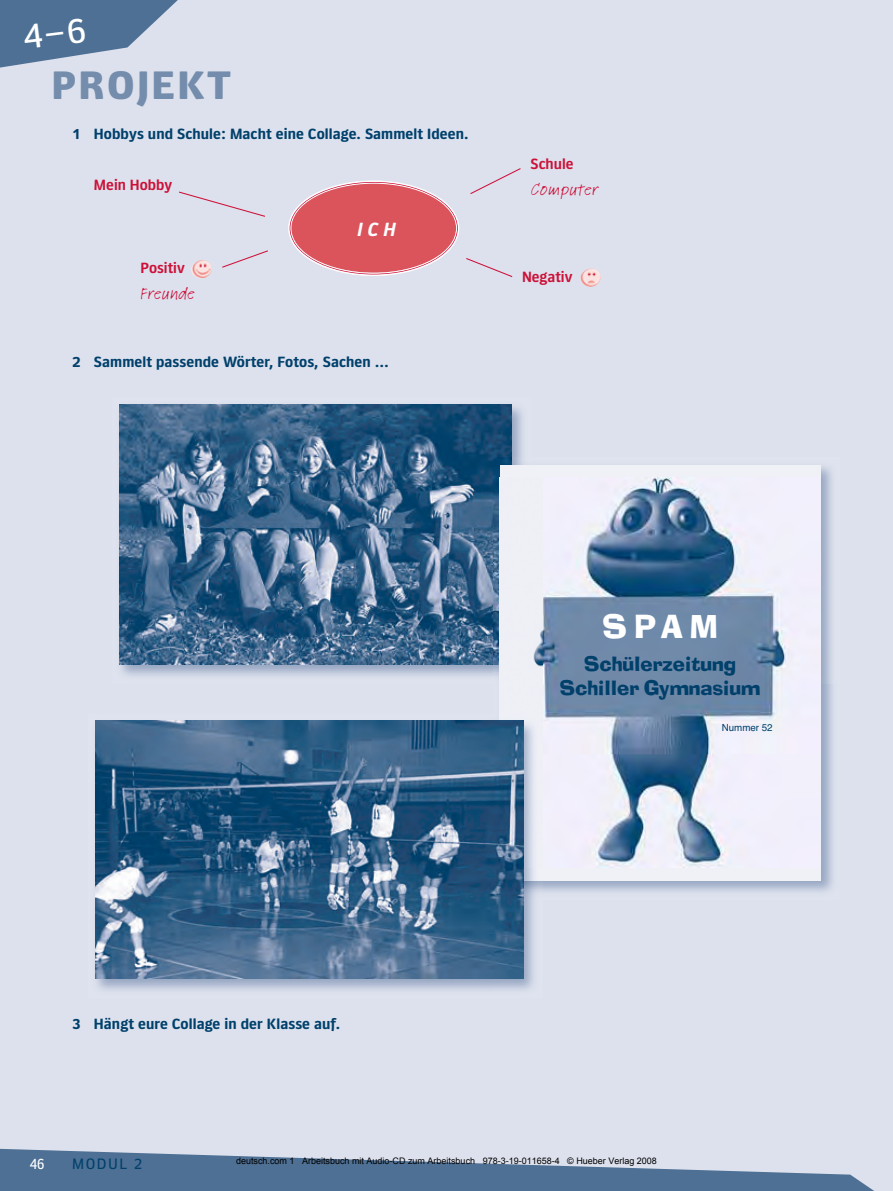
<style>
.page{position:relative;width:893px;height:1191px;background:#fff}
.page>*{position:absolute;margin:0;border:0;box-sizing:border-box;transform-origin:0 0}
.t1{font:900 40.5px "Forward Sans";letter-spacing:.065em;color:#748dac}
.t2{font:36px "Ad Lib ICG";color:#fff}
.t3{font:22.5px/24px "Ad Lib ICG";color:#00406b;text-align:center}
.t4{font:italic 700 19.5px "Forward Sans";color:#fff}
.t5{font:18px "Linotype Feltpen";color:#cd1038}
.t6{font:15.3px "Forward Sans";letter-spacing:.1em;color:#00406b}
.t7{font:15.3px "Forward Sans";color:#fff;scale:.9 1}
.t8{font:700 15.15px "Forward Sans";letter-spacing:.005em;color:#00406b}
.t9{font:15.15px "Forward Sans Semi";color:#cd1038}
.t10{font:9.75px "Helvetica";color:#00406b}
.t11{font:9px "Arial";color:#000}
</style>
<div class="page">
<div style="left:0;top:0;width:893px;height:1190px;background:#dde1ed"></div>
<svg style="left:0;top:1148px;width:873px;height:42px"></svg>
<svg style="left:179px;top:191px;width:86px;height:26px"></svg>
<svg style="left:222px;top:250px;width:46px;height:18px"></svg>
<svg style="left:288px;top:168px;width:233px;height:109px"></svg>
<img style="left:191px;top:260px;width:21px;height:18px">
<img style="left:580px;top:268px;width:21px;height:19px">
<img style="left:119px;top:407px;width:403px;height:269px">
<img style="left:119px;top:404px;width:393px;height:260px">
<img style="left:493px;top:457px;width:340px;height:435px">
<div style="left:500px;top:464px;width:321px;height:416px;background:#eff1f6"></div>
<img style="left:543px;top:477px;width:245px;height:390px">
<img style="left:533px;top:630px;width:10px;height:37px">
<img style="left:95px;top:714px;width:448px;height:276px">
<img style="left:95px;top:721px;width:428px;height:257px">
<svg style="left:0;top:0;width:178px;height:68px"></svg>
<h1 class="t1" style="left:52px;top:61px;width:181px">PROJEKT</h1>
<p class="t8" style="left:72px;top:128px;width:398px">1 Hobbys und Schule: Macht eine Collage. Sammelt Ideen.</p>
<p class="t9" style="left:94px;top:179px;width:80px">Mein Hobby</p>
<p class="t9" style="left:140px;top:262px;width:46px">Positiv</p>
<p class="t5" style="left:140px;top:287px;width:56px">Freunde</p>
<p class="t4" style="left:357px;top:218px;width:40px">I C H</p>
<p class="t8" style="left:72px;top:357px;width:318px">2 Sammelt passende Wörter, Fotos, Sachen …</p>
<p class="t9" style="left:531px;top:158px;width:45px">Schule</p>
<p class="t5" style="left:530px;top:183px;width:69px">Computer</p>
<p class="t9" style="left:522px;top:271px;width:52px">Negativ</p>
<h2 class="t2" style="left:603px;top:614px;width:116px">SPAM</h2>
<h3 class="t3" style="left:560px;top:653px;width:202px">Schülerzeitung<br>Schiller Gymnasium</h3>
<p class="t10" style="left:722px;top:724px;width:52px">Nummer 52</p>
<p class="t8" style="left:72px;top:1018px;width:269px">3 Hängt eure Collage in der Klasse auf.</p>
<p class="t7" style="left:30px;top:1158px;width:18px">46</p>
<p class="t6" style="left:72px;top:1158px;width:72px">MODUL 2</p>
<p class="t11" style="left:236px;top:1155px;width:422px">deutsch.com 1 Arbeitsbuch mit Audio-CD zum Arbeitsbuch 978-3-19-011658-4 © Hueber Verlag 2008</p>
</div>
